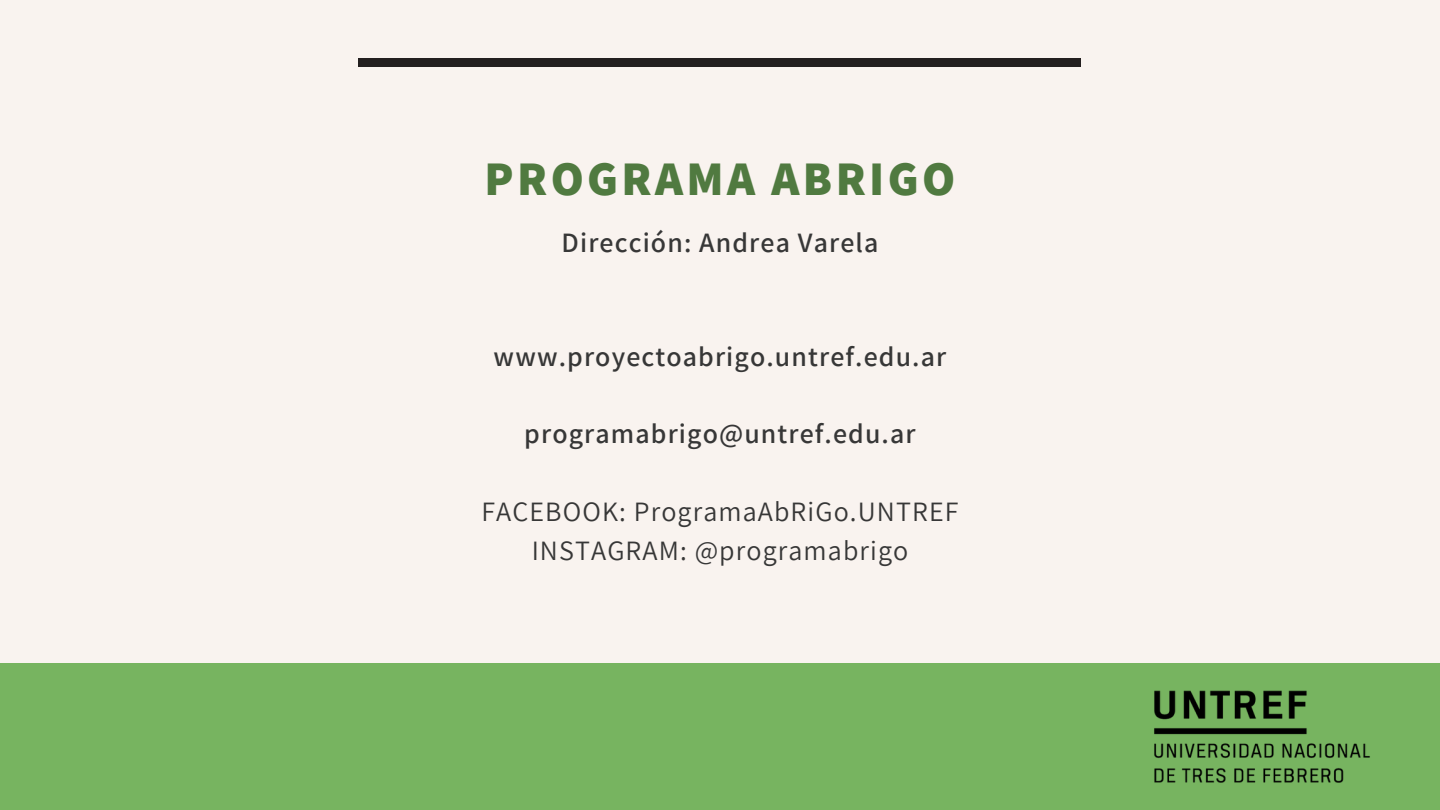
<style>
.page{position:relative;width:1440px;height:810px;background:#f9f3ef}
.page>*{position:absolute;margin:0;border:0;box-sizing:border-box;transform-origin:0 0}
.t1{font:800 48px "Assistant";letter-spacing:.07em;color:#507a40}
.t2{font:600 28px "Assistant";letter-spacing:.04em;color:#373737}
.t3{font:28px/39px "Assistant";letter-spacing:.04em;color:#373737;text-align:center}
</style>
<div class="page">
<div style="left:358px;top:58px;width:724px;height:9px;background:#231f1f"></div>
<div style="left:0;top:663px;width:1440px;height:147px;background:#77b460"></div>
<img style="left:1154px;top:690px;width:216px;height:93px">
<h1 class="t1" style="left:485px;top:146px;width:472px">PROGRAMA ABRIGO</h1>
<p class="t2" style="left:562px;top:224px;width:318px">Dirección: Andrea Varela</p>
<p class="t2" style="left:494px;top:337px;width:454px">www.proyectoabrigo.untref.edu.ar</p>
<p class="t2" style="left:524px;top:415px;width:393px">programabrigo@untref.edu.ar</p>
<p class="t3" style="left:481px;top:492px;width:479px">FACEBOOK: ProgramaAbRiGo.UNTREF<br>INSTAGRAM: @programabrigo</p>
</div>
